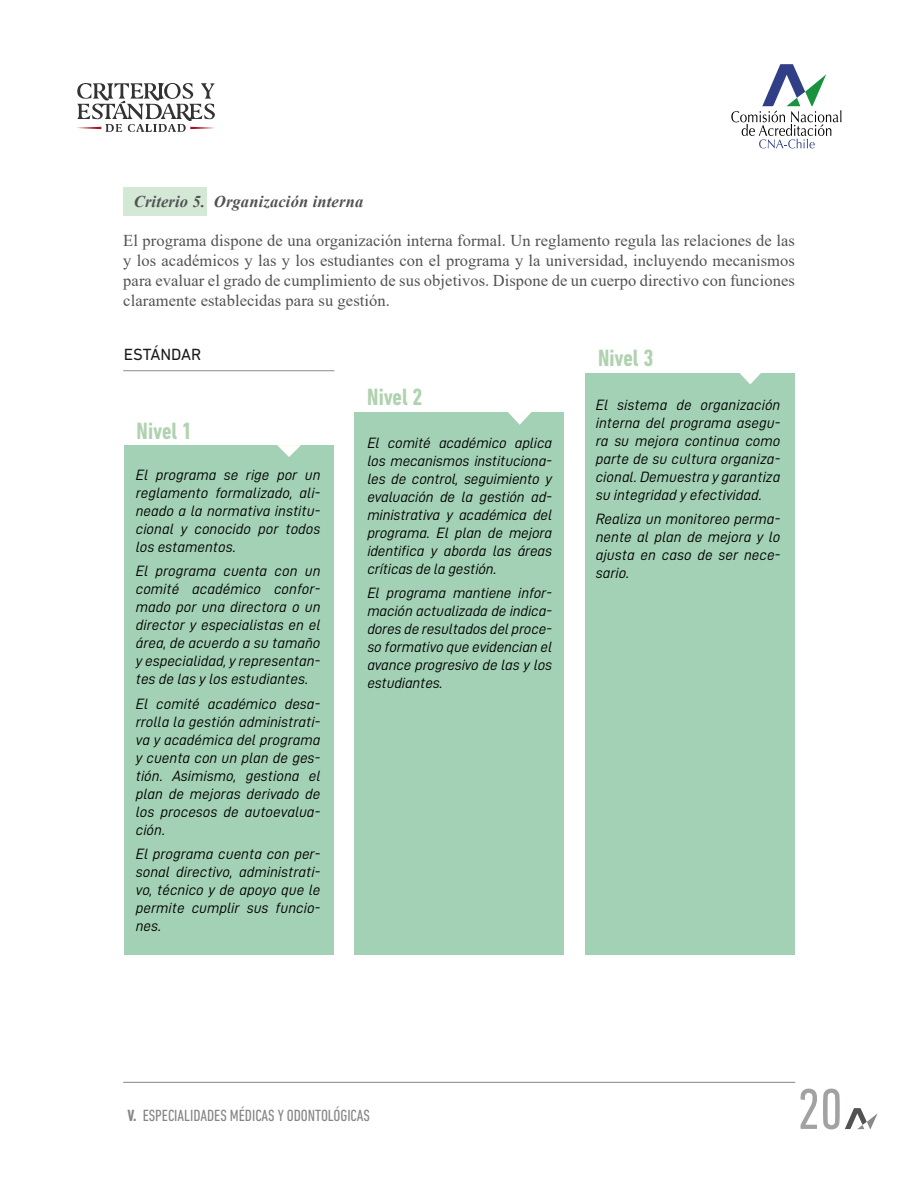
<style>
.page{position:relative;width:918px;height:1188px;background:#fff}
.page>*{position:absolute;margin:0;border:0;box-sizing:border-box;transform-origin:0 0}
.t1{font:condensed 58.5px "DIN Next LT Pro";color:#a1a2a2}
.t2{font:700 condensed 24px "DIN Next LT Pro";color:#b0d2b0}
.t3{font:16.5px/19.8px "Times New Roman";letter-spacing:.005em;color:#525252;text-align:justify}
.t4{font:condensed 16.5px "DIN Next LT Pro";color:#858686}
.t5{font:italic 700 16.5px "Times New Roman";letter-spacing:.01em;color:#525252}
.t6{font:16.5px "DIN Next LT Pro";color:#1a1a1a}
.t7{font:15px/18px "D DIN Italic";color:#000;text-align:justify}
.s1{font-weight:700}
</style>
<div class="page">
<svg style="left:731px;top:64px;width:110px;height:84px"></svg>
<svg style="left:77px;top:83px;width:138px;height:49px"></svg>
<hr style="left:123px;top:1082px;width:672px;height:1px;background:#989999">
<svg style="left:845px;top:1108px;width:33px;height:21px"></svg>
<div style="left:123px;top:187px;width:83px;height:29px;background:#d3e8d5"></div>
<div style="left:585px;top:373px;width:210px;height:582px;background:#a3d1b5"></div>
<svg style="left:740px;top:373px;width:21px;height:11px"></svg>
<div style="left:355px;top:412px;width:209px;height:543px;background:#a3d1b5"></div>
<svg style="left:508px;top:412px;width:24px;height:13px"></svg>
<div style="left:124px;top:446px;width:209px;height:509px;background:#a3d1b5"></div>
<svg style="left:277px;top:445px;width:24px;height:12px"></svg>
<hr style="left:123px;top:370px;width:211px;height:1px;background:#989999">
<p class="t5" style="left:134px;top:190px;width:231px">Criterio 5. Organización interna</p>
<p class="t3" style="left:123px;top:230px;width:673px">El programa dispone de una organización interna formal. Un reglamento regula las relaciones de las y los académicos y las y los estudiantes con el programa y la universidad, incluyendo mecanismos para evaluar el grado de cumplimiento de sus objetivos. Dispone de un cuerpo directivo con funciones claramente establecidas para su gestión.</p>
<p class="t6" style="left:124px;top:345px;width:79px">ESTÁNDAR</p>
<h2 class="t2" style="left:137px;top:418px;width:57px">Nivel 1</h2>
<p class="t7" style="left:136px;top:466px;width:186px">El programa se rige por un reglamento formalizado, ali&shy;neado a la normativa institu&shy;cional y conocido por todos los estamentos.</p>
<p class="t7" style="left:136px;top:562px;width:186px">El programa cuenta con un comité académico confor&shy;mado por una directora o un director y especialistas en el área, de acuerdo a su tamaño y especialidad, y representan&shy;tes de las y los estudiantes.</p>
<p class="t7" style="left:136px;top:694px;width:186px">El comité académico desa&shy;rrolla la gestión administrati&shy;va y académica del programa y cuenta con un plan de ges&shy;tión. Asimismo, gestiona el plan de mejoras derivado de los procesos de autoevalua&shy;ción.</p>
<p class="t7" style="left:136px;top:845px;width:186px">El programa cuenta con per&shy;sonal directivo, administrati&shy;vo, técnico y de apoyo que le permite cumplir sus funcio&shy;nes.</p>
<h2 class="t2" style="left:367px;top:383px;width:57px">Nivel 2</h2>
<p class="t7" style="left:367px;top:433px;width:186px">El comité académico aplica los mecanismos instituciona&shy;les de control, seguimiento y evaluación de la gestión ad&shy;ministrativa y académica del programa. El plan de mejora identifica y aborda las áreas críticas de la gestión.</p>
<p class="t7" style="left:367px;top:584px;width:186px">El programa mantiene infor&shy;mación actualizada de indica&shy;dores de resultados del proce&shy;so formativo que evidencian el avance progresivo de las y los estudiantes.</p>
<h2 class="t2" style="left:598px;top:344px;width:57px">Nivel 3</h2>
<p class="t7" style="left:596px;top:395px;width:186px">El sistema de organización interna del programa asegu&shy;ra su mejora continua como parte de su cultura organiza&shy;cional. Demuestra y garantiza su integridad y efectividad.</p>
<p class="t7" style="left:596px;top:510px;width:186px">Realiza un monitoreo perma&shy;nente al plan de mejora y lo ajusta en caso de ser nece&shy;sario.</p>
<p class="t4" style="left:128px;top:1106px;width:244px"><span class="s1">V.</span> ESPECIALIDADES MÉDICAS Y ODONTOLÓGICAS</p>
<h1 class="t1" style="left:798px;top:1076px;width:47px">20</h1>
</div>
